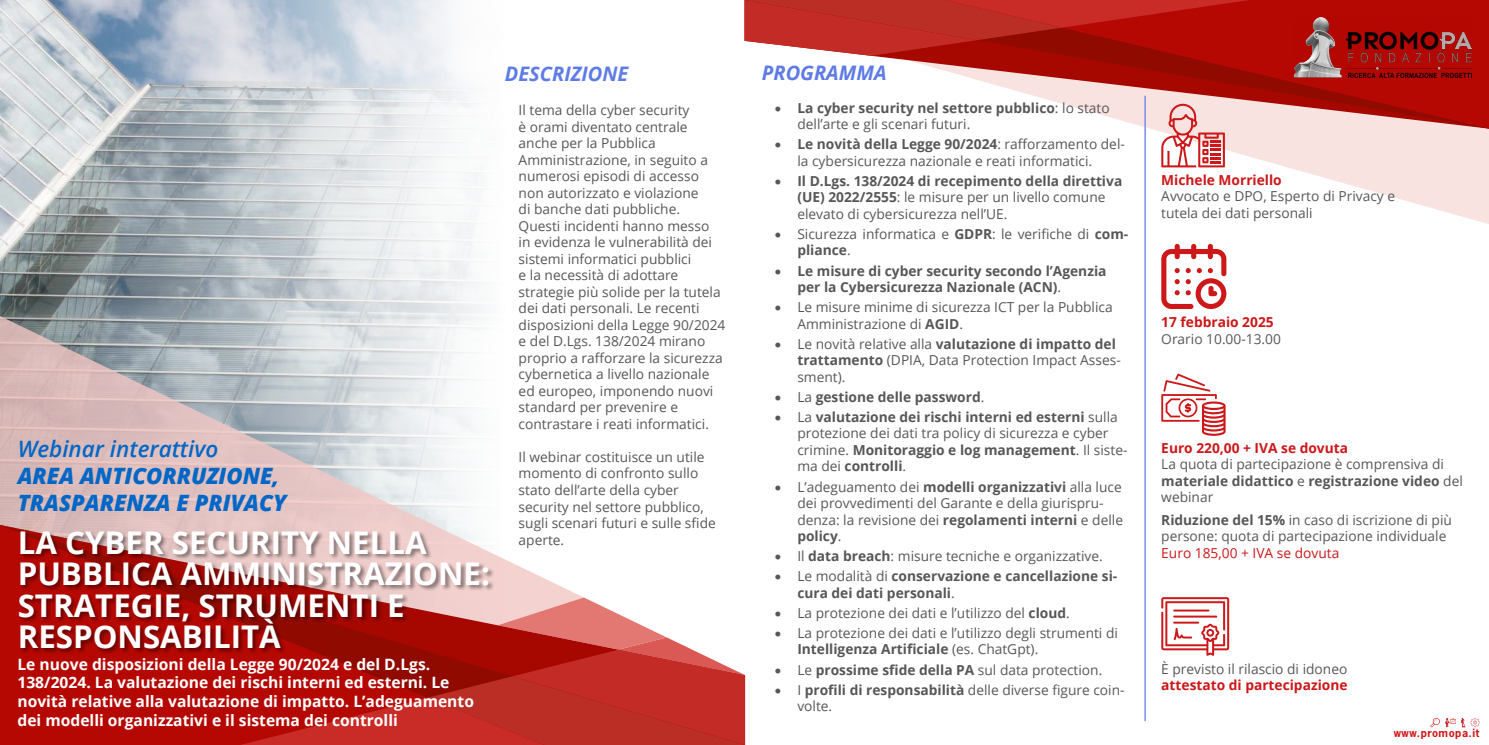
<style>
.page{position:relative;width:1489px;height:745px;background:#fff}
.page>*{position:absolute;margin:0;border:0;box-sizing:border-box;transform-origin:0 0}
.t1{font:700 31.25px/31.2px "Open Sans";color:#fff}
.t2{font:italic 800 22.5px/27px "Open Sans";color:#0067c7}
.t3{font:italic 600 22.5px "Open Sans";color:#0067c7}
.t4{font:italic 700 20px "Open Sans";color:#5e7be6}
.t5{font:700 15.62px/18.8px "Open Sans";color:#fff}
.t6{font:13.75px/16.5px "Open Sans";color:#575757}
.t7{font:700 13.75px/16.5px "Open Sans";color:#575757}
.t8{font:700 13.75px "Open Sans";color:#cd1719}
.t9{font:13.75px "Open Sans";color:#cd1719}
.t10{font:700 10.62px "News Gothic Std";letter-spacing:.05em;color:#cd1719}
.s1{font-weight:700}
.s2{font-weight:400}
</style>
<div class="page">
<svg style="left:1145px;top:129px;width:343px;height:95px"></svg>
<svg style="left:873px;top:56px;width:72px;height:15px"></svg>
<svg style="left:945px;top:0;width:543px;height:129px"></svg>
<svg style="left:744px;top:0;width:505px;height:56px"></svg>
<img style="left:0;top:0;width:483px;height:316px">
<svg style="left:0;top:316px;width:481px;height:208px"></svg>
<svg style="left:0;top:524px;width:544px;height:220px;fill:#b50803"></svg>
<svg style="left:240px;top:597px;width:505px;height:147px"></svg>
<img style="left:1293px;top:17px;width:177px;height:60px">
<svg style="left:1430px;top:717px;width:49px;height:9px"></svg>
<div style="left:18px;top:530px;width:476px;height:123px;background:#000;opacity:.45"></div>
<hr style="left:1144px;top:96px;width:1px;height:624px;background:#5e7be6">
<svg style="left:1161px;top:104px;width:63px;height:63px"></svg>
<svg style="left:1161px;top:244px;width:65px;height:65px"></svg>
<svg style="left:1161px;top:373px;width:64px;height:62px"></svg>
<svg style="left:1161px;top:597px;width:68px;height:58px"></svg>
<h2 class="t3" style="left:18px;top:433px;width:202px">Webinar interattivo</h2>
<h2 class="t2" style="left:18px;top:461px;width:270px">AREA ANTICORRUZIONE,<br>TRASPARENZA E PRIVACY</h2>
<h1 class="t1" style="left:18px;top:526px;width:474px">LA CYBER SECURITY NELLA<br>PUBBLICA AMMINISTRAZIONE:<br>STRATEGIE, STRUMENTI E<br>RESPONSABILITÀ</h1>
<p class="t5" style="left:17px;top:653px;width:458px">Le nuove disposizioni della Legge 90/2024 e del D.Lgs.<br>138/2024. La valutazione dei rischi interni ed esterni. Le novità relative alla valutazione di impatto. L’adeguamento dei modelli organizzativi e il sistema dei controlli</p>
<h3 class="t4" style="left:505px;top:59px;width:125px">DESCRIZIONE</h3>
<p class="t6" style="left:518px;top:101px;width:208px">Il tema della cyber security<br>è orami diventato centrale anche per la Pubblica<br>Amministrazione, in seguito a numerosi episodi di accesso non autorizzato e violazione<br>di banche dati pubbliche.<br>Questi incidenti hanno messo<br>in evidenza le vulnerabilità dei sistemi informatici pubblici<br>e la necessità di adottare strategie più solide per la tutela dei dati personali. Le recenti disposizioni della Legge 90/2024 e del D.Lgs. 138/2024 mirano proprio a rafforzare la sicurezza cybernetica a livello nazionale ed europeo, imponendo nuovi standard per prevenire e contrastare i reati informatici.</p>
<p class="t6" style="left:518px;top:448px;width:199px">Il webinar costituisce un utile momento di confronto sullo stato dell’arte della cyber security nel settore pubblico, sugli scenari futuri e sulle sfide aperte.</p>
<h3 class="t4" style="left:762px;top:58px;width:126px">PROGRAMMA</h3>
<p class="t6" style="left:797px;top:99px;width:314px;text-indent:-22px">• <span class="s1">La cyber security nel settore pubblico</span>: lo stato dell’arte e gli scenari futuri.</p>
<p class="t6" style="left:797px;top:135px;width:329px;text-indent:-22px">• <span class="s1">Le novità della Legge 90/2024</span>: rafforzamento del&shy;la cybersicurezza nazionale e reati informatici.</p>
<p class="t6" style="left:797px;top:172px;width:326px;text-indent:-22px">• <span class="s1">Il D.Lgs. 138/2024 di recepimento della direttiva (UE) 2022/2555</span>: le misure per un livello comune elevato di cybersicurezza nell’UE.</p>
<p class="t6" style="left:797px;top:225px;width:332px;text-indent:-22px">• Sicurezza informatica e <span class="s1">GDPR</span>: le verifiche di <span class="s1">com&shy;pliance</span>.</p>
<p class="t7" style="left:797px;top:262px;width:311px;text-indent:-22px">• Le misure di cyber security secondo l’Agenzia per la Cybersicurezza Nazionale (ACN)<span class="s2">.</span></p>
<p class="t6" style="left:797px;top:298px;width:317px;text-indent:-22px">• Le misure minime di sicurezza ICT per la Pubblica<br>Amministrazione di <span class="s1">AGID</span>.</p>
<p class="t6" style="left:797px;top:335px;width:325px;text-indent:-22px">• Le novità relative alla <span class="s1">valutazione di impatto del trattamento</span> (DPIA, Data Protection Impact Asses&shy;sment).</p>
<p class="t7" style="left:774px;top:388px;width:211px">• <span class="s2">La</span> gestione delle password<span class="s2">.</span></p>
<p class="t6" style="left:797px;top:408px;width:331px;text-indent:-22px">• La <span class="s1">valutazione dei rischi interni ed esterni</span> sulla protezione dei dati tra policy di sicurezza e cyber crimine. <span class="s1">Monitoraggio e log management</span>. Il siste&shy;ma dei <span class="s1">controlli</span>.</p>
<p class="t6" style="left:797px;top:477px;width:327px;text-indent:-22px">• L’adeguamento dei <span class="s1">modelli organizzativi</span> alla luce dei provvedimenti del Garante e della giurispru&shy;denza: la revisione dei <span class="s1">regolamenti interni</span> e delle <span class="s1">policy</span>.</p>
<p class="t6" style="left:774px;top:547px;width:329px">• Il <span class="s1">data breach</span>: misure tecniche e organizzative.</p>
<p class="t7" style="left:797px;top:567px;width:321px;text-indent:-22px">• <span class="s2">Le modalità di</span> conservazione e cancellazione si&shy;cura dei dati personali<span class="s2">.</span></p>
<p class="t6" style="left:774px;top:604px;width:296px">• La protezione dei dati e l’utilizzo del <span class="s1">cloud</span>.</p>
<p class="t6" style="left:797px;top:624px;width:322px;text-indent:-22px">• La protezione dei dati e l’utilizzo degli strumenti di<br><span class="s1">Intelligenza Artificiale</span> (es. ChatGpt).</p>
<p class="t6" style="left:774px;top:660px;width:329px">• Le <span class="s1">prossime sfide della PA</span> sul data protection.</p>
<p class="t6" style="left:797px;top:680px;width:329px;text-indent:-22px">• I <span class="s1">profili di responsabilità</span> delle diverse figure coin&shy;volte.</p>
<p class="t8" style="left:1161px;top:170px;width:122px">Michele Morriello</p>
<p class="t6" style="left:1161px;top:188px;width:235px">Avvocato e DPO, Esperto di Privacy e tutela dei dati personali</p>
<p class="t8" style="left:1161px;top:312px;width:114px">17 febbraio 2025</p>
<p class="t6" style="left:1161px;top:330px;width:121px">Orario 10.00-13.00</p>
<p class="t8" style="left:1161px;top:438px;width:188px">Euro 220,00 + IVA se dovuta</p>
<p class="t6" style="left:1161px;top:455px;width:303px">La quota di partecipazione è comprensiva di <span class="s1">materiale didattico</span> e <span class="s1">registrazione video</span> del webinar</p>
<p class="t6" style="left:1161px;top:511px;width:292px"><span class="s1">Riduzione del 15%</span> in caso di iscrizione di più persone: quota di partecipazione individuale</p>
<p class="t9" style="left:1161px;top:543px;width:179px">Euro 185,00 + IVA se dovuta</p>
<p class="t6" style="left:1161px;top:660px;width:187px">È previsto il rilascio di idoneo</p>
<p class="t8" style="left:1161px;top:675px;width:188px">attestato di partecipazione</p>
<p class="t10" style="left:1393px;top:725px;width:87px">www.promopa.it</p>
</div>
